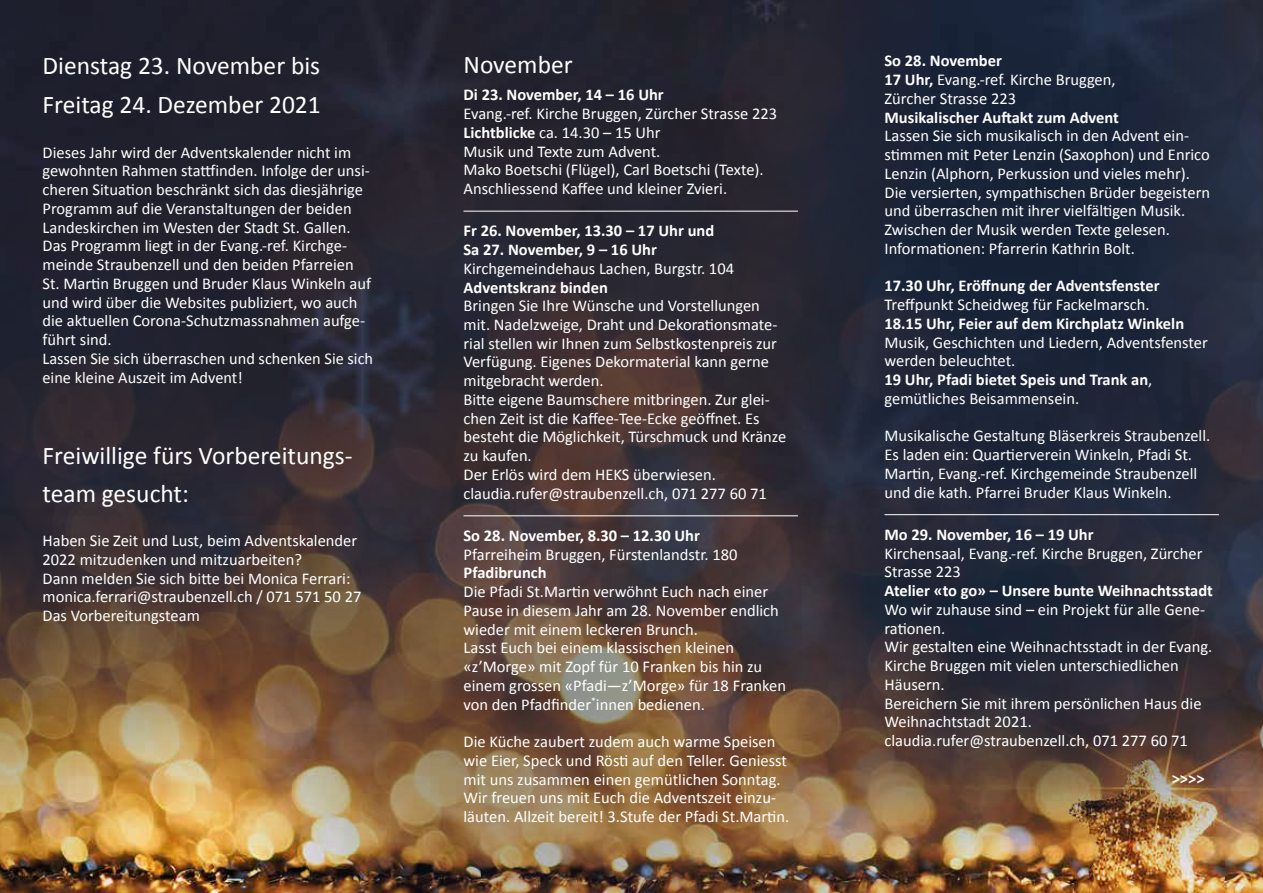
<style>
.page{position:relative;width:1263px;height:893px;background:#fff}
.page>*{position:absolute;margin:0;border:0;box-sizing:border-box;transform-origin:0 0}
.t1{font:25.5px/39px "Calibri";color:#fff}
.t2{font:16.5px/18.8px "Calibri";color:#fff}
.t3{font:700 16.5px/18.8px "Calibri";color:#fff}
.s1{font-weight:700}
</style>
<div class="page">
<img style="left:0;top:0;width:1263px;height:893px">
<hr style="left:884px;top:514px;width:335px;height:1px;background:#fff">
<hr style="left:463px;top:211px;width:335px;height:1px;background:#fff">
<hr style="left:463px;top:515px;width:335px;height:1px;background:#fff">
<h1 class="t1" style="left:43px;top:47px;width:280px">Dienstag 23. November bis<br>Freitag 24. Dezember 2021</h1>
<p class="t2" style="left:43px;top:143px;width:332px">Dieses Jahr wird der Adventskalender nicht im gewohnten Rahmen stattfinden. Infolge der unsi&shy;cheren Situation beschränkt sich das diesjährige Programm auf die Veranstaltungen der beiden Landeskirchen im Westen der Stadt St. Gallen.<br>Das Programm liegt in der Evang.-ref. Kirchge&shy;meinde Straubenzell und den beiden Pfarreien St. Martin Bruggen und Bruder Klaus Winkeln auf und wird über die Websites publiziert, wo auch die aktuellen Corona-Schutzmassnahmen aufge&shy;führt sind.<br>Lassen Sie sich überraschen und schenken Sie sich eine kleine Auszeit im Advent!</p>
<h1 class="t1" style="left:43px;top:437px;width:312px;line-height:37.5px">Freiwillige fürs Vorbereitungs&shy;team gesucht:</h1>
<p class="t2" style="left:43px;top:531px;width:320px">Haben Sie Zeit und Lust, beim Adventskalender 2022 mitzudenken und mitzuarbeiten?<br>Dann melden Sie sich bitte bei Monica Ferrari: monica.ferrari@straubenzell.ch / 071 571 50 27<br>Das Vorbereitungsteam</p>
<h1 class="t1" style="left:463px;top:45px;width:111px">November</h1>
<p class="t3" style="left:463px;top:86px;width:202px">Di 23. November, 14 – 16 Uhr</p>
<p class="t2" style="left:463px;top:104px;width:315px">Evang.-ref. Kirche Bruggen, Zürcher Strasse 223<br><span class="s1">Lichtblicke</span> ca. 14.30 – 15 Uhr<br>Musik und Texte zum Advent.<br>Mako Boetschi (Flügel), Carl Boetschi (Texte).<br>Anschliessend Kaffee und kleiner Zvieri.</p>
<p class="t3" style="left:463px;top:221px;width:252px">Fr 26. November, 13.30 – 17 Uhr und<br>Sa 27. November, 9 – 16 Uhr</p>
<p class="t2" style="left:463px;top:259px;width:272px">Kirchgemeindehaus Lachen, Burgstr. 104</p>
<p class="t3" style="left:463px;top:278px;width:146px">Adventskranz binden</p>
<p class="t2" style="left:463px;top:296px;width:324px">Bringen Sie Ihre Wünsche und Vorstellungen mit. Nadelzweige, Draht und Dekorationsmate&shy;rial stellen wir Ihnen zum Selbstkostenpreis zur Verfügung. Eigenes Dekormaterial kann gerne mitgebracht werden.<br>Bitte eigene Baumschere mitbringen. Zur glei&shy;chen Zeit ist die Kaffee-Tee-Ecke geöffnet. Es besteht die Möglichkeit, Türschmuck und Kränze zu kaufen.<br>Der Erlös wird dem HEKS überwiesen. claudia.rufer@straubenzell.ch, 071 277 60 71</p>
<p class="t3" style="left:463px;top:526px;width:238px">So 28. November, 8.30 – 12.30 Uhr</p>
<p class="t2" style="left:463px;top:545px;width:275px">Pfarreiheim Bruggen, Fürstenlandstr. 180</p>
<p class="t3" style="left:463px;top:563px;width:85px">Pfadibrunch</p>
<p class="t2" style="left:463px;top:582px;width:324px">Die Pfadi St.Martin verwöhnt Euch nach einer Pause in diesem Jahr am 28. November endlich wieder mit einem leckeren Brunch.<br>Lasst Euch bei einem klassischen kleinen «z’Morge» mit Zopf für 10 Franken bis hin zu einem grossen «Pfadi—z’Morge» für 18 Franken von den Pfadfinder<sup>*</sup>innen bedienen.</p>
<p class="t2" style="left:463px;top:732px;width:327px">Die Küche zaubert zudem auch warme Speisen wie Eier, Speck und Rösti auf den Teller. Geniesst mit uns zusammen einen gemütlichen Sonntag.<br>Wir freuen uns mit Euch die Adventszeit einzu&shy;läuten. Allzeit bereit! 3.Stufe der Pfadi St.Martin.</p>
<p class="t2" style="left:884px;top:52px;width:233px"><span class="s1">So 28. November<br>17 Uhr,</span> Evang.-ref. Kirche Bruggen,<br>Zürcher Strasse 223</p>
<p class="t3" style="left:884px;top:108px;width:236px">Musikalischer Auftakt zum Advent</p>
<p class="t2" style="left:884px;top:127px;width:327px">Lassen Sie sich musikalisch in den Advent ein&shy;stimmen mit Peter Lenzin (Saxophon) und Enrico Lenzin (Alphorn, Perkussion und vieles mehr).<br>Die versierten, sympathischen Brüder begeistern und überraschen mit ihrer vielfältigen Musik.<br>Zwischen der Musik werden Texte gelesen.<br>Informationen: Pfarrerin Kathrin Bolt.</p>
<p class="t3" style="left:884px;top:276px;width:277px">17.30 Uhr, Eröffnung der Adventsfenster</p>
<p class="t2" style="left:884px;top:295px;width:267px">Treffpunkt Scheidweg für Fackelmarsch.</p>
<p class="t3" style="left:884px;top:314px;width:301px">18.15 Uhr, Feier auf dem Kirchplatz Winkeln</p>
<p class="t2" style="left:884px;top:333px;width:325px">Musik, Geschichten und Liedern, Adventsfenster werden beleuchtet.<br><span class="s1">19 Uhr, Pfadi bietet Speis und Trank an</span>, gemütliches Beisammensein.</p>
<p class="t2" style="left:884px;top:427px;width:327px">Musikalische Gestaltung Bläserkreis Straubenzell.<br>Es laden ein: Quartierverein Winkeln, Pfadi St.<br>Martin, Evang.-ref. Kirchgemeinde Straubenzell und die kath. Pfarrei Bruder Klaus Winkeln.</p>
<p class="t3" style="left:884px;top:525px;width:211px">Mo 29. November, 16 – 19 Uhr</p>
<p class="t2" style="left:884px;top:544px;width:319px">Kirchensaal, Evang.-ref. Kirche Bruggen, Zürcher<br>Strasse 223</p>
<p class="t3" style="left:884px;top:581px;width:330px">Atelier «to go» – Unsere bunte Weihnachtsstadt</p>
<p class="t2" style="left:884px;top:600px;width:329px">Wo wir zuhause sind – ein Projekt für alle Gene&shy;rationen.<br>Wir gestalten eine Weihnachtsstadt in der Evang.<br>Kirche Bruggen mit vielen unterschiedlichen Häusern.<br>Bereichern Sie mit ihrem persönlichen Haus die Weihnachtstadt 2021. claudia.rufer@straubenzell.ch, 071 277 60 71</p>
<p class="t3" style="left:1172px;top:769px;width:34px">&gt;&gt;&gt;&gt;</p>
</div>
